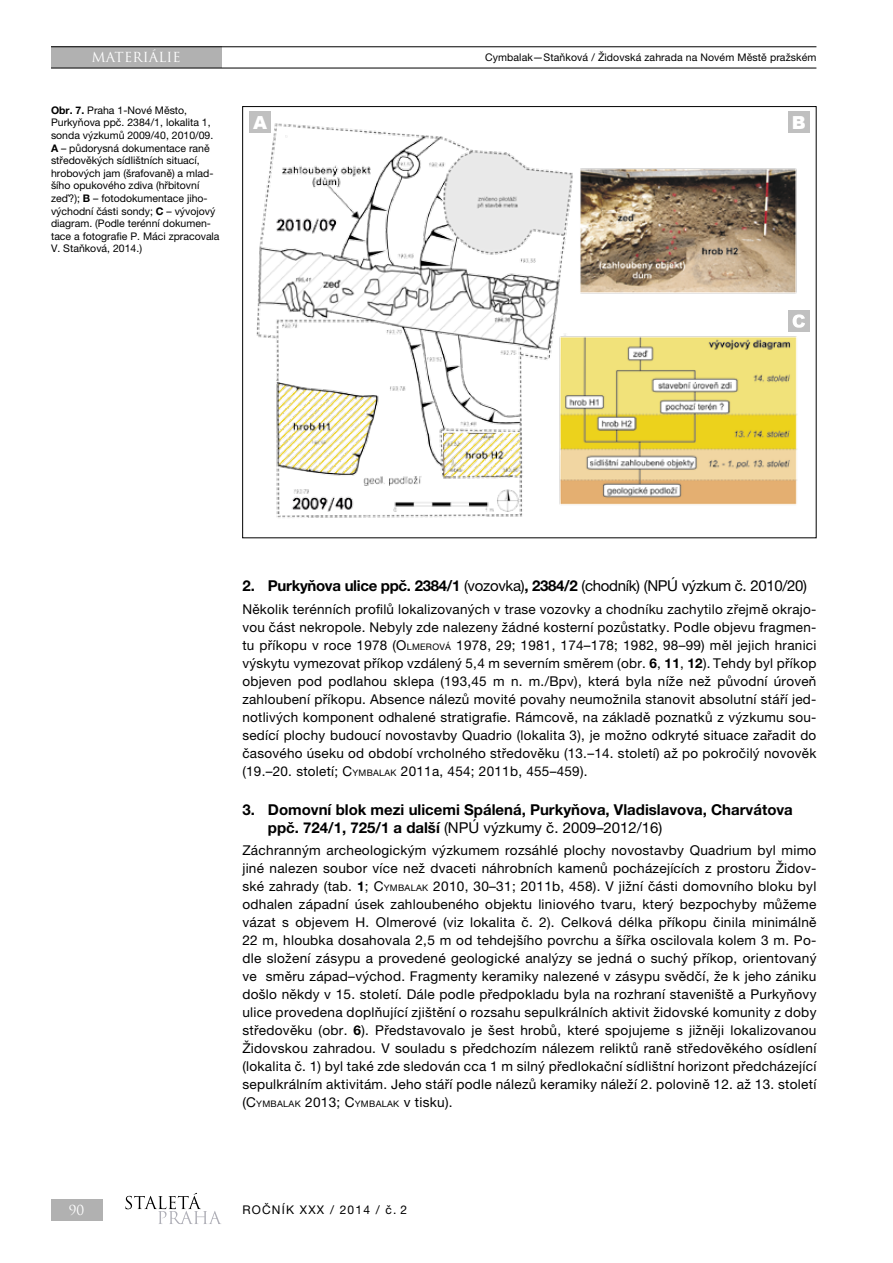
<style>
.page{position:relative;width:893px;height:1263px;background:#fff}
.page>*{position:absolute;margin:0;border:0;box-sizing:border-box;transform-origin:0 0}
.t1{font:900 18px "Arial";color:#fff}
.t2{font:700 15px/18px "Helvetica Neue LT Pro";color:#000}
.t3{font:15px "Helvetica Neue LT Pro";letter-spacing:-.02em;color:#000}
.t4{font:13.5px/18px "Helvetica Neue LT Pro";letter-spacing:.02em;color:#000;text-align:justify}
.t5{font:13.5px "Trajan Pro";letter-spacing:.01em;color:#fff}
.t6{font:12px "Helvetica Neue LT Pro";letter-spacing:.1em;color:#000}
.t7{font:10.5px/12.6px "Helvetica Neue LT Pro";color:#000}
.s1{font-weight:700}
.s2{font-family:"Helvetica Neue LT Pro Roman SC666"}
.s3{font-family:"Helvetica Neue LT Pro Roman SC666";font-size:9px}
.s4{font-weight:400}
</style>
<div class="page">
<div style="left:51px;top:47px;width:170px;height:21px;background:#b1b1b1"></div>
<div style="left:51px;top:1199px;width:51px;height:21px;background:#b1b1b1"></div>
<hr style="left:51px;top:46px;width:765px;height:1px;background:#000">
<hr style="left:51px;top:68px;width:765px;height:1px;background:#000">
<svg style="left:125px;top:1193px;width:96px;height:31px"></svg>
<img style="left:249px;top:111px;width:561px;height:407px">
<div style="left:249px;top:112px;width:22px;height:21px;background:#c0c0c0"></div>
<div style="left:788px;top:112px;width:21px;height:21px;background:#c0c0c0"></div>
<div style="left:788px;top:310px;width:21px;height:22px;background:#c0c0c0"></div>
<svg style="left:793px;top:314px;width:12px;height:14px"></svg>
<p class="t5" style="left:91px;top:49px;width:91px">MATERIÁLIE</p>
<p class="t7" style="left:51px;top:104px;width:170px"><span class="s1">Obr. 7.</span> Praha 1-Nové Město,<br>Purkyňova ppč. 2384/1, lokalita 1, sonda výzkumů 2009/40, 2010/09.<br><span class="s1">A</span> – půdorysná dokumentace raně středověkých sídlištních situací, hrobových jam (šrafovaně) a mlad&shy;šího opukového zdiva (hřbitovní zeď?); <span class="s1">B</span> – fotodokumentace jiho&shy;východní části sondy; <span class="s1">C</span> – vývojový diagram. (Podle terénní dokumen&shy;tace a fotografie P. Máci zpracovala<br>V. Staňková, 2014.)</p>
<p class="t7" style="left:485px;top:51px;width:333px">Cymbalak—Staňková / Židovská zahrada na Novém Městě pražském</p>
<h1 class="t1" style="left:253px;top:110px;width:16px">A</h1>
<h1 class="t1" style="left:792px;top:110px;width:16px">B</h1>
<p class="t5" style="left:69px;top:1201px;width:17px">90</p>
<p class="t3" style="left:242px;top:577px;width:566px"><span class="s1">2. Purkyňova ulice ppč. 2384/1</span> (vozovka)<span class="s1">, 2384/2</span> (chodník) (NPÚ výzkum č. 2010/20)</p>
<p class="t4" style="left:242px;top:600px;width:576px">Několik terénních profilů lokalizovaných v trase vozovky a chodníku zachytilo zřejmě okrajo&shy;vou část nekropole. Nebyly zde nalezeny žádné kosterní pozůstatky. Podle objevu fragmen&shy;tu příkopu v roce 1978 (<span class="s2">O</span><span class="s3">LMEROVÁ</span> 1978, 29; 1981, 174–178; 1982, 98–99) měl jejich hranici výskytu vymezovat příkop vzdálený 5,4 m severním směrem (obr. <span class="s1">6</span>, <span class="s1">11</span>, <span class="s1">12</span>). Tehdy byl příkop objeven pod podlahou sklepa (193,45 m n. m./Bpv), která byla níže než původní úroveň zahloubení příkopu. Absence nálezů movité povahy neumožnila stanovit absolutní stáří jed&shy;notlivých komponent odhalené stratigrafie. Rámcově, na základě poznatků z výzkumu sou&shy;sedící plochy budoucí novostavby Quadrio (lokalita 3), je možno odkryté situace zařadit do časového úseku od období vrcholného středověku (13.–14. století) až po pokročilý novověk (19.–20. století; <span class="s2">C</span><span class="s3">YMBALAK</span> 2011a, 454; 2011b, 455–459).</p>
<p class="t2" style="left:268px;top:800px;width:526px;text-indent:-26px">3. Domovní blok mezi ulicemi Spálená, Purkyňova, Vladislavova, Charvátova ppč. 724/1, 725/1 a další <span class="s4">(NPÚ výzkumy č. 2009–2012/16)</span></p>
<p class="t4" style="left:242px;top:841px;width:576px">Záchranným archeologickým výzkumem rozsáhlé plochy novostavby Quadrium byl mimo jiné nalezen soubor více než dvaceti náhrobních kamenů pocházejících z prostoru Židov&shy;ské zahrady (tab. <span class="s1">1</span>; <span class="s2">C</span><span class="s3">YMBALAK</span> 2010, 30–31; 2011b, 458). V jižní části domovního bloku byl odhalen západní úsek zahloubeného objektu liniového tvaru, který bezpochyby můžeme vázat s objevem H. Olmerové (viz lokalita č. 2). Celková délka příkopu činila minimálně 22 m, hloubka dosahovala 2,5 m od tehdejšího povrchu a šířka oscilovala kolem 3 m. Po&shy;dle složení zásypu a provedené geologické analýzy se jedná o suchý příkop, orientovaný ve směru západ–východ. Fragmenty keramiky nalezené v zásypu svědčí, že k jeho zániku došlo někdy v 15. století. Dále podle předpokladu byla na rozhraní staveniště a Purkyňovy ulice provedena doplňující zjištění o rozsahu sepulkrálních aktivit židovské komunity z doby středověku (obr. <span class="s1">6</span>). Představovalo je šest hrobů, které spojujeme s jižněji lokalizovanou Židovskou zahradou. V souladu s předchozím nálezem reliktů raně středověkého osídlení (lokalita č. 1) byl také zde sledován cca 1 m silný předlokační sídlištní horizont předcházející sepulkrálním aktivitám. Jeho stáří podle nálezů keramiky náleží 2. polovině 12. až 13. století (<span class="s2">C</span><span class="s3">YMBALAK</span> 2013; <span class="s2">C</span><span class="s3">YMBALAK</span> v tisku).</p>
<p class="t6" style="left:242px;top:1203px;width:166px">ROČNÍK XXX / 2014 / č. 2</p>
</div>
